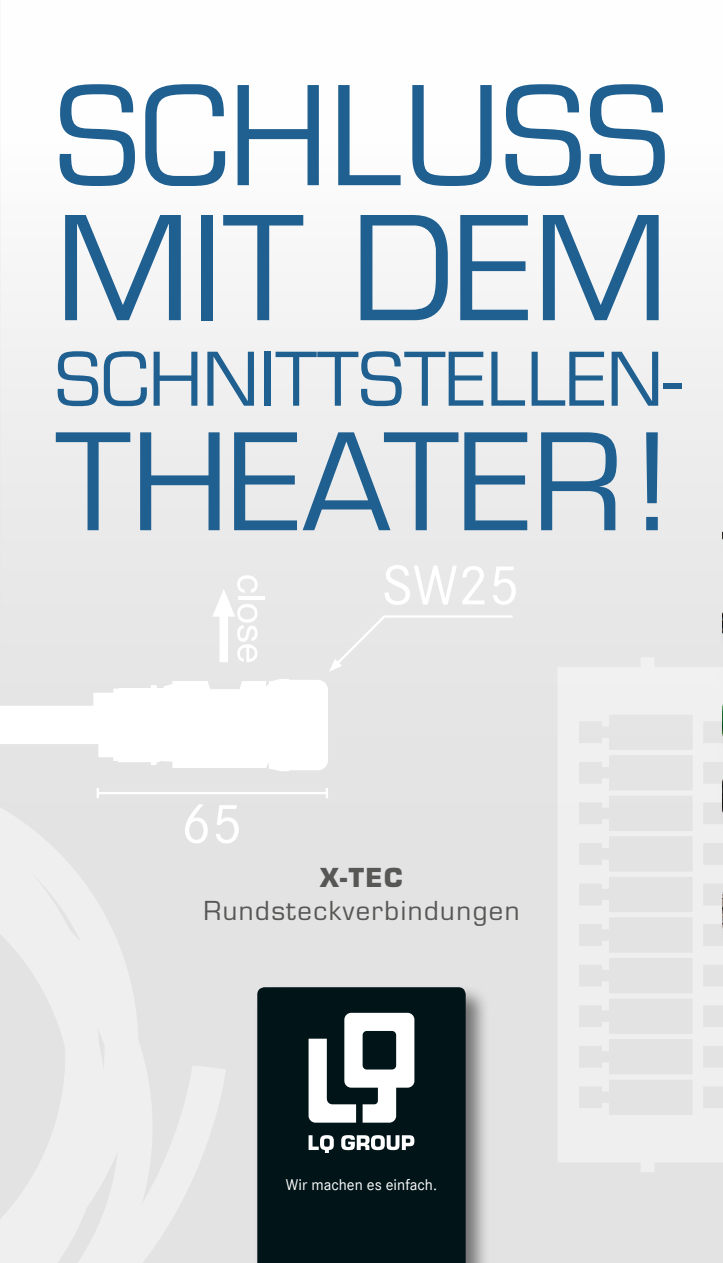
<style>
.page{position:relative;width:723px;height:1263px;background:#fff}
.page>*{position:absolute;margin:0;border:0;box-sizing:border-box;transform-origin:0 0}
.t1{font:140.25px "L Qrostile";color:#1f6091}
.t2{font:133.5px "L Qrostile";color:#1f6091}
.t3{font:130.5px "L Qrostile";color:#1f6091}
.t4{font:72px "L Qrostile";color:#1f6091}
.t5{font:58.05px "Corporate S";color:#fff}
.t6{font:25.5px "L Qrostile";letter-spacing:.06em;color:#575756}
.t7{font:700 25.5px "L Qrostile";color:#575756}
.t8{font:16.05px "Corporate S";color:#fff}
</style>
<div class="page">
<div style="left:0;top:0;width:723px;height:1263px;background:linear-gradient(to bottom,#fbfbfb,#dcdcdc)"></div>
<svg style="left:557px;top:657px;width:166px;height:515px;fill:#e7e7e7"></svg>
<svg style="left:0;top:679px;width:328px;height:92px"></svg>
<hr style="left:238px;top:597px;width:26px;height:3px;background:#fff">
<svg style="left:212px;top:575px;width:45px;height:87px"></svg>
<div style="left:329px;top:614px;width:186px;height:58px;background:#e7e7e7"></div>
<hr style="left:98px;top:792px;width:229px;height:2px;background:#fff">
<svg style="left:326px;top:788px;width:2px;height:10px"></svg>
<svg style="left:0;top:713px;width:195px;height:79px"></svg>
<div style="left:0;top:774px;width:163px;height:20px;background:#e4e4e4"></div>
<svg style="left:0;top:794px;width:209px;height:239px"></svg>
<svg style="left:0;top:1033px;width:243px;height:230px"></svg>
<div style="left:253px;top:983px;width:237px;height:280px;background:#000;opacity:.5"></div>
<div style="left:257px;top:987px;width:209px;height:276px;background:#011418"></div>
<svg style="left:309px;top:1013px;width:105px;height:110px"></svg>
<svg style="left:309px;top:1135px;width:105px;height:18px"></svg>
<div style="left:718px;top:693px;width:5px;height:70px;background:#000;opacity:.5"></div>
<img style="left:722px;top:683px;width:1px;height:65px">
<div style="left:718px;top:773px;width:5px;height:65px;background:#e7e7e7"></div>
<img style="left:722px;top:754px;width:1px;height:59px">
<div style="left:718px;top:841px;width:5px;height:248px;background:#e3e3e3"></div>
<img style="left:722px;top:838px;width:1px;height:242px">
<div style="left:718px;top:589px;width:5px;height:94px;background:#e7e7e7"></div>
<img style="left:722px;top:586px;width:1px;height:49px">
<hr style="left:719px;top:507px;width:4px;height:79px;background:#e9e9e9">
<img style="left:722px;top:489px;width:1px;height:51px">
<h2 class="t2" style="left:55px;top:56px;width:615px">SCHLUSS</h2>
<h1 class="t1" style="left:55px;top:184px;width:615px">MIT DEM</h1>
<h3 class="t4" style="left:55px;top:336px;width:628px">SCHNITTSTELLEN-</h3>
<h3 class="t3" style="left:55px;top:404px;width:615px">THEATER!</h3>
<h3 class="t5" style="left:181px;top:791px;width:63px">65</h3>
<h3 class="t5" style="left:381px;top:552px;width:140px">SW25</h3>
<p class="t7" style="left:320px;top:862px;width:84px">X-TEC</p>
<p class="t6" style="left:203px;top:896px;width:318px">Rundsteckverbindungen</p>
<p class="t8" style="left:286px;top:1175px;width:153px">Wir machen es einfach.</p>
</div>
